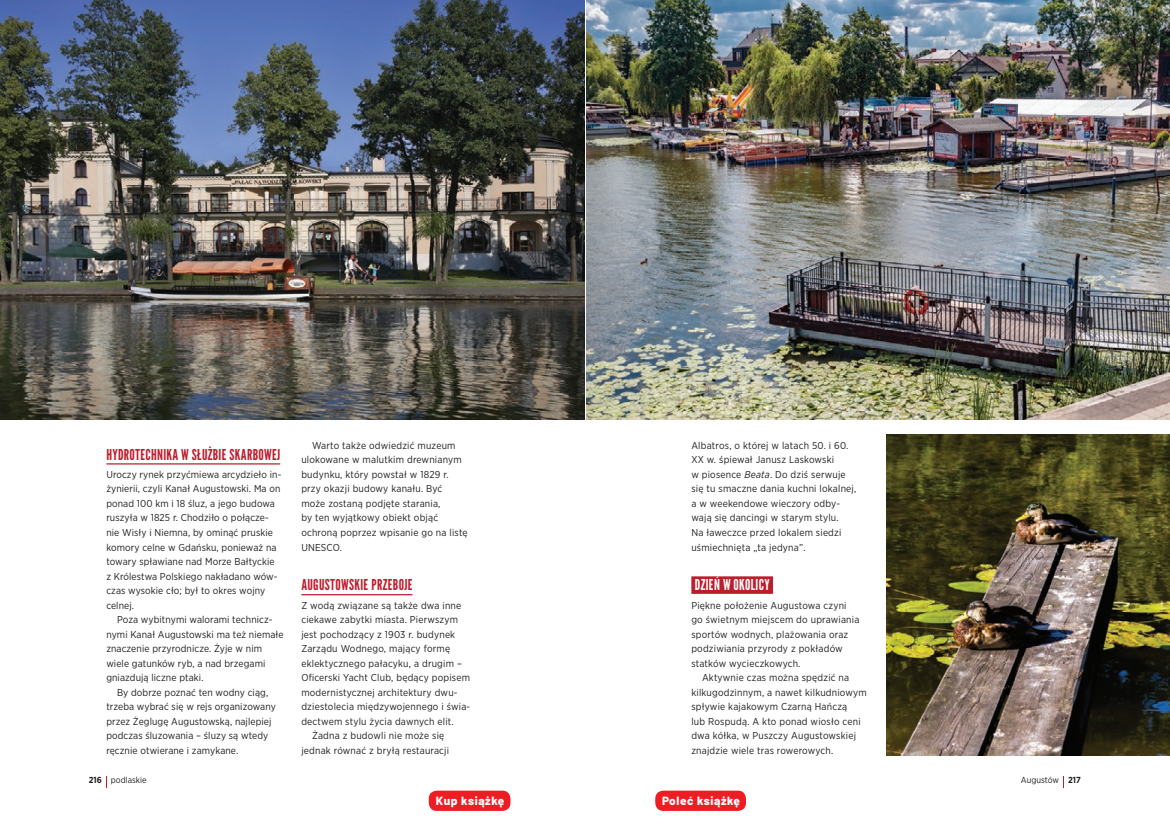
<style>
.page{position:relative;width:1170px;height:833px;background:#fff}
.page>*{position:absolute;margin:0;border:0;box-sizing:border-box;transform-origin:0 0}
.t1{font:15px "League Gothic";letter-spacing:.02em;color:#be1d2c}
.t2{font:15px "League Gothic";letter-spacing:.02em;color:#fff}
.t3{font:800 11.75px "Barlow";letter-spacing:.05em;color:#fff}
.t4{font:10px/14.5px "Gotham Narrow";letter-spacing:.015em;color:#231f20}
.t5{font:8.75px "Gotham Narrow";color:#231f20}
.s1{font-style:italic}
.s2{font-weight:700}
</style>
<div class="page">
<svg style="left:106px;top:776px;width:1px;height:12px"></svg>
<svg style="left:1063px;top:776px;width:1px;height:12px"></svg>
<hr style="left:106px;top:463px;width:174px;height:1px;background:#be1d2c">
<hr style="left:301px;top:594px;width:111px;height:1px;background:#be1d2c">
<img style="left:0;top:0;width:1169px;height:420px">
<img style="left:886px;top:435px;width:283px;height:320px">
<div style="left:691px;top:576px;width:82px;height:18px;background:#be1d2c"></div>
<div style="left:654px;top:790px;width:92px;height:21px;background:#ee1d23;border-radius:9px"></div>
<div style="left:654px;top:789px;width:93px;height:23px;border:1px solid #fff;border-radius:9px"></div>
<div style="left:428px;top:790px;width:83px;height:21px;background:#ee1d23;border-radius:9px"></div>
<div style="left:427px;top:789px;width:85px;height:23px;border:1px solid #fff;border-radius:9px"></div>
<h1 class="t1" style="left:106px;top:444px;width:176px">HYDROTECHNIKA W SŁUŻBIE SKARBOWEJ</h1>
<p class="t4" style="left:106px;top:467px;width:177px">Uroczy rynek przyćmiewa arcydzieło in&shy;żynierii, czyli Kanał Augustowski. Ma on ponad 100 km i 18 śluz, a jego budowa ruszyła w 1825 r. Chodziło o połącze&shy;nie Wisły i Niemna, by ominąć pruskie komory celne w Gdańsku, ponieważ na towary spławiane nad Morze Bałtyckie z Królestwa Polskiego nakładano wów&shy;czas wysokie cło; był to okres wojny celnej.</p>
<p class="t4" style="left:117px;top:612px;width:157px">Poza wybitnymi walorami technicz-</p>
<p class="t4" style="left:106px;top:627px;width:179px">nymi Kanał Augustowski ma też niemałe</p>
<p class="t4" style="left:106px;top:641px;width:157px">znaczenie przyrodnicze. Żyje w nim</p>
<p class="t4" style="left:106px;top:656px;width:160px">wiele gatunków ryb, a nad brzegami</p>
<p class="t4" style="left:106px;top:670px;width:99px">gniazdują liczne ptaki.</p>
<p class="t4" style="left:117px;top:685px;width:153px">By dobrze poznać ten wodny ciąg,</p>
<p class="t4" style="left:106px;top:699px;width:171px">trzeba wybrać się w rejs organizowany</p>
<p class="t4" style="left:106px;top:714px;width:167px">przez Żeglugę Augustowską, najlepiej</p>
<p class="t4" style="left:106px;top:728px;width:163px">podczas śluzowania – śluzy są wtedy</p>
<p class="t4" style="left:106px;top:743px;width:133px">ręcznie otwierane i zamykane.</p>
<p class="t4" style="left:301px;top:438px;width:168px;text-indent:11px">Warto także odwiedzić muzeum ulokowane w malutkim drewnianym budynku, który powstał w 1829 r. przy okazji budowy kanału. Być może zostaną podjęte starania,<br>by ten wyjątkowy obiekt objąć ochroną poprzez wpisanie go na listę<br>UNESCO.</p>
<h1 class="t1" style="left:301px;top:574px;width:113px">AUGUSTOWSKIE PRZEBOJE</h1>
<p class="t4" style="left:301px;top:597px;width:161px">Z wodą związane są także dwa inne</p>
<p class="t4" style="left:301px;top:612px;width:158px">ciekawe zabytki miasta. Pierwszym</p>
<p class="t4" style="left:301px;top:626px;width:155px">jest pochodzący z 1903 r. budynek</p>
<p class="t4" style="left:301px;top:641px;width:150px">Zarządu Wodnego, mający formę</p>
<p class="t4" style="left:301px;top:656px;width:162px">eklektycznego pałacyku, a drugim –</p>
<p class="t4" style="left:301px;top:670px;width:170px">Oficerski Yacht Club, będący popisem</p>
<p class="t4" style="left:301px;top:685px;width:158px">modernistycznej architektury dwu-</p>
<p class="t4" style="left:301px;top:699px;width:170px">dziestolecia międzywojennego i świa-</p>
<p class="t4" style="left:301px;top:714px;width:154px">dectwem stylu życia dawnych elit.</p>
<p class="t4" style="left:312px;top:728px;width:134px">Żadna z budowli nie może się</p>
<p class="t4" style="left:301px;top:743px;width:149px">jednak równać z bryłą restauracji</p>
<p class="t4" style="left:691px;top:438px;width:166px">Albatros, o której w latach 50. i 60.<br>XX w. śpiewał Janusz Laskowski<br>w piosence <span class="s1">Beata</span>. Do dziś serwuje się tu smaczne dania kuchni lokalnej, a w weekendowe wieczory odby&shy;wają się dancingi w starym stylu.<br>Na ławeczce przed lokalem siedzi uśmiechnięta „ta jedyna”.</p>
<h1 class="t2" style="left:694px;top:574px;width:76px">DZIEŃ W OKOLICY</h1>
<p class="t4" style="left:691px;top:597px;width:169px">Piękne położenie Augustowa czyni go świetnym miejscem do uprawiania sportów wodnych, plażowania oraz podziwiania przyrody z pokładów statków wycieczkowych.</p>
<p class="t4" style="left:691px;top:670px;width:177px;text-indent:11px">Aktywnie czas można spędzić na kilkugodzinnym, a nawet kilkudniowym spływie kajakowym Czarną Hańczą<br>lub Rospudą. A kto ponad wiosło ceni dwa kółka, w Puszczy Augustowskiej znajdzie wiele tras rowerowych.</p>
<p class="t5" style="left:89px;top:774px;width:59px"><span class="s2">216</span> podlaskie</p>
<p class="t5" style="left:1020px;top:774px;width:61px">Augustów <span class="s2">217</span></p>
<p class="t3" style="left:436px;top:791px;width:70px">Kup książkę</p>
<p class="t3" style="left:662px;top:792px;width:79px">Poleć książkę</p>
</div>
